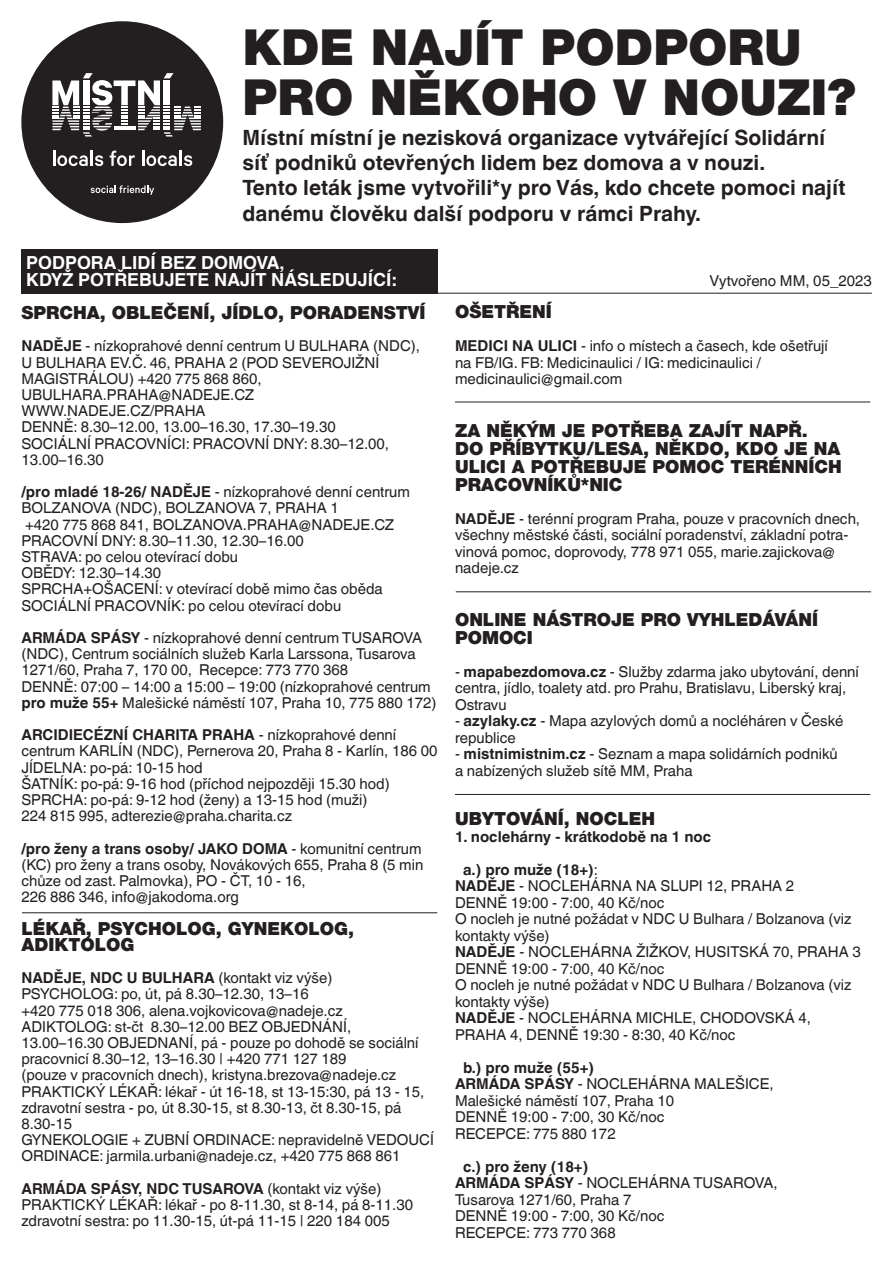
<style>
.page{position:relative;width:893px;height:1263px;background:#fff}
.page>*{position:absolute;margin:0;border:0;box-sizing:border-box;transform-origin:0 0}
.t1{font:900 49.5px/49.5px "Helvetica Neue LT Com";color:#231f20}
.t2{font:700 21px/25.2px "Helvetica World";color:#231f20}
.t3{font:900 18px/18px "Helvetica Neue LT Com";color:#231f20}
.t4{font:700 18px/16.5px "Helvetica World";color:#fff}
.t5{font:15px/16.2px "Helvetica World";color:#231f20}
.t6{font:700 15px "Helvetica World";color:#231f20}
.s1{font-weight:700}
.s2{font-weight:400}
</style>
<div class="page">
<div style="left:21px;top:249px;width:417px;height:44px;background:#231f20"></div>
<div style="left:21px;top:21px;width:202px;height:202px;background:#231f20;border-radius:50%"></div>
<svg style="left:91px;top:185px;width:63px;height:10px"></svg>
<svg style="left:53px;top:151px;width:35px;height:15px"></svg>
<hr style="left:90px;top:151px;width:3px;height:15px;background:#fff">
<svg style="left:95px;top:155px;width:8px;height:11px"></svg>
<svg style="left:110px;top:151px;width:25px;height:15px"></svg>
<svg style="left:142px;top:151px;width:35px;height:15px"></svg>
<hr style="left:179px;top:151px;width:3px;height:15px;background:#fff">
<svg style="left:184px;top:155px;width:8px;height:11px"></svg>
<svg style="left:52px;top:73px;width:149px;height:64px"></svg>
<hr style="left:22px;top:912px;width:415px;height:1px;background:#231f20">
<hr style="left:455px;top:794px;width:415px;height:1px;background:#231f20">
<hr style="left:456px;top:591px;width:415px;height:1px;background:#231f20">
<hr style="left:455px;top:402px;width:415px;height:1px;background:#231f20">
<hr style="left:428px;top:293px;width:444px;height:1px;background:#231f20">
<p class="t1" style="left:242px;top:23px;width:615px">KDE NAJÍT PODPORU<br>PRO NĚKOHO V NOUZI?</p>
<p class="t2" style="left:242px;top:125px;width:584px">Místní místní je nezisková organizace vytvářející Solidární</p>
<p class="t2" style="left:242px;top:150px;width:524px">síť podniků otevřených lidem bez domova a v nouzi.</p>
<p class="t2" style="left:242px;top:175px;width:604px">Tento leták jsme vytvořili*y pro Vás, kdo chcete pomoci najít danému člověku další podporu v rámci Prahy.</p>
<p class="t4" style="left:26px;top:255px;width:372px">PODPORA LIDÍ BEZ DOMOVA,<br>KDYŽ POTŘEBUJETE NAJÍT NÁSLEDUJÍCÍ:</p>
<p class="t3" style="left:21px;top:303px;width:406px">SPRCHA, OBLEČENÍ, JÍDLO, PORADENSTVÍ</p>
<p class="t5" style="left:21px;top:338px;width:400px"><span class="s1">NADĚJE</span> - nízkoprahové denní centrum U BULHARA (NDC),</p>
<p class="t5" style="left:21px;top:354px;width:359px">U BULHARA EV.Č. 46, PRAHA 2 (POD SEVEROJIŽNÍ<br>MAGISTRÁLOU) +420 775 868 860,<br>UBULHARA.PRAHA@NADEJE.CZ<br>WWW.NADEJE.CZ/PRAHA</p>
<p class="t5" style="left:21px;top:419px;width:316px">DENNĚ: 8.30–12.00, 13.00–16.30, 17.30–19.30</p>
<p class="t5" style="left:21px;top:435px;width:369px">SOCIÁLNÍ PRACOVNÍCI: PRACOVNÍ DNY: 8.30–12.00,<br>13.00–16.30</p>
<p class="t5" style="left:21px;top:484px;width:390px"><span class="s1">/pro mladé 18-26/ NADĚJE</span> - nízkoprahové denní centrum</p>
<p class="t5" style="left:21px;top:500px;width:319px">BOLZANOVA (NDC), BOLZANOVA 7, PRAHA 1</p>
<p class="t5" style="left:25px;top:516px;width:371px">+420 775 868 841, BOLZANOVA.PRAHA@NADEJE.CZ</p>
<p class="t5" style="left:21px;top:532px;width:284px">PRACOVNÍ DNY: 8.30–11.30, 12.30–16.00</p>
<p class="t5" style="left:21px;top:549px;width:218px">STRAVA: po celou otevírací dobu</p>
<p class="t5" style="left:21px;top:565px;width:141px">OBĚDY: 12.30–14.30</p>
<p class="t5" style="left:21px;top:581px;width:363px">SPRCHA+OŠACENÍ: v otevírací době mimo čas oběda</p>
<p class="t5" style="left:21px;top:597px;width:321px">SOCIÁLNÍ PRACOVNÍK: po celou otevírací dobu</p>
<p class="t5" style="left:21px;top:630px;width:402px"><span class="s1">ARMÁDA SPÁSY</span> - nízkoprahové denní centrum TUSAROVA (NDC), Centrum sociálních služeb Karla Larssona, Tusarova<br>1271/60, Praha 7, 170 00, Recepce: 773 770 368</p>
<p class="t5" style="left:21px;top:678px;width:417px">DENNĚ: 07:00 – 14:00 a 15:00 – 19:00 (nízkoprahové centrum <span class="s1">pro muže 55+</span> Malešické náměstí 107, Praha 10, 775 880 172)</p>
<p class="t6" style="left:21px;top:726px;width:377px">ARCIDIECÉZNÍ CHARITA PRAHA <span class="s2">- nízkoprahové denní</span></p>
<p class="t5" style="left:21px;top:743px;width:417px">centrum KARLÍN (NDC), Pernerova 20, Praha 8 - Karlín, 186 00</p>
<p class="t5" style="left:21px;top:759px;width:183px">JÍDELNA: po-pá: 10-15 hod</p>
<p class="t5" style="left:21px;top:775px;width:370px">ŠATNÍK: po-pá: 9-16 hod (příchod nejpozději 15.30 hod)</p>
<p class="t5" style="left:21px;top:792px;width:348px">SPRCHA: po-pá: 9-12 hod (ženy) a 13-15 hod (muži)</p>
<p class="t5" style="left:21px;top:808px;width:272px">224 815 995, adterezie@praha.charita.cz</p>
<p class="t5" style="left:21px;top:840px;width:403px;text-align:justify"><span class="s1">/pro ženy a trans osoby/ JAKO DOMA</span> - komunitní centrum (KC) pro ženy a trans osoby, Novákových 655, Praha 8 (5 min chůze od zast. Palmovka), PO - ČT, 10 - 16,</p>
<p class="t5" style="left:21px;top:889px;width:219px">226 886 346, info@jakodoma.org</p>
<p class="t3" style="left:21px;top:919px;width:334px">LÉKAŘ, PSYCHOLOG, GYNEKOLOG,</p>
<p class="t3" style="left:21px;top:935px;width:115px">ADIKTOLOG</p>
<p class="t6" style="left:21px;top:969px;width:312px">NADĚJE, NDC U BULHARA <span class="s2">(kontakt viz výše)</span></p>
<p class="t5" style="left:21px;top:986px;width:323px">PSYCHOLOG: po, út, pá 8.30–12.30, 13–16 +420 775 018 306, alena.vojkovicova@nadeje.cz</p>
<p class="t5" style="left:21px;top:1018px;width:399px">ADIKTOLOG: st-čt 8.30–12.00 BEZ OBJEDNÁNÍ,<br>13.00–16.30 OBJEDNANÍ, pá - pouze po dohodě se sociální</p>
<p class="t5" style="left:21px;top:1051px;width:327px">pracovnicí 8.30–12, 13–16.30 | +420 771 127 189</p>
<p class="t5" style="left:21px;top:1067px;width:376px">(pouze v pracovních dnech), kristyna.brezova@nadeje.cz</p>
<p class="t5" style="left:21px;top:1083px;width:404px">PRAKTICKÝ LÉKAŘ: lékař - út 16-18, st 13-15:30, pá 13 - 15, zdravotní sestra - po, út 8.30-15, st 8.30-13, čt 8.30-15, pá<br>8.30-15</p>
<p class="t5" style="left:21px;top:1132px;width:414px">GYNEKOLOGIE + ZUBNÍ ORDINACE: nepravidelně VEDOUCÍ<br>ORDINACE: jarmila.urbani@nadeje.cz, +420 775 868 861</p>
<p class="t6" style="left:21px;top:1180px;width:361px">ARMÁDA SPÁSY, NDC TUSAROVA <span class="s2">(kontakt viz výše)</span></p>
<p class="t5" style="left:21px;top:1197px;width:393px">PRAKTICKÝ LÉKAŘ: lékař - po 8-11.30, st 8-14, pá 8-11.30</p>
<p class="t5" style="left:21px;top:1213px;width:370px">zdravotní sestra: po 11.30-15, út-pá 11-15 | 220 184 005</p>
<p class="t5" style="left:710px;top:273px;width:164px">Vytvořeno MM, 05_2023</p>
<p class="t3" style="left:455px;top:303px;width:98px">OŠETŘENÍ</p>
<p class="t5" style="left:455px;top:338px;width:375px"><span class="s1">MEDICI NA ULICI</span> - info o místech a časech, kde ošetřují</p>
<p class="t5" style="left:455px;top:354px;width:307px">na FB/IG. FB: Medicinaulici / IG: medicinaulici / medicinaulici@gmail.com</p>
<p class="t3" style="left:455px;top:421px;width:354px">ZA NĚKÝM JE POTŘEBA ZAJÍT NAPŘ.</p>
<p class="t3" style="left:455px;top:439px;width:388px">DO PŘÍBYTKU/LESA, NĚKDO, KDO JE NA<br>ULICI A POTŘEBUJE POMOC TERÉNNÍCH</p>
<p class="t3" style="left:455px;top:475px;width:169px">PRACOVNÍKŮ*NIC</p>
<p class="t5" style="left:455px;top:510px;width:407px"><span class="s1">NADĚJE</span> - terénní program Praha, pouze v pracovních dnech, všechny městské části, sociální poradenství, základní potra&shy;vinová pomoc, doprovody, 778 971 055, marie.zajickova@ nadeje.cz</p>
<p class="t3" style="left:455px;top:610px;width:365px">ONLINE NÁSTROJE PRO VYHLEDÁVÁNÍ</p>
<p class="t3" style="left:455px;top:628px;width:79px">POMOCI</p>
<p class="t5" style="left:455px;top:663px;width:406px">- <span class="s1">mapabezdomova.cz</span> - Služby zdarma jako ubytování, denní centra, jídlo, toalety atd. pro Prahu, Bratislavu, Liberský kraj,<br>Ostravu</p>
<p class="t5" style="left:455px;top:713px;width:390px">- <span class="s1">azylaky.cz</span> - Mapa azylových domů a nocléháren v České republice</p>
<p class="t5" style="left:455px;top:746px;width:384px">- <span class="s1">mistnimistnim.cz</span> - Seznam a mapa solidárních podniků</p>
<p class="t5" style="left:455px;top:762px;width:239px">a nabízených služeb sítě MM, Praha</p>
<p class="t3" style="left:455px;top:810px;width:202px">UBYTOVÁNÍ, NOCLEH</p>
<p class="t6" style="left:455px;top:828px;width:258px">1. noclehárny - krátkodobě na 1 noc</p>
<p class="t6" style="left:463px;top:861px;width:136px">a.) pro muže (18+)<span class="s2">:</span></p>
<p class="t5" style="left:455px;top:878px;width:341px"><span class="s1">NADĚJE</span> - NOCLEHÁRNA NA SLUPI 12, PRAHA 2</p>
<p class="t5" style="left:455px;top:894px;width:211px">DENNĚ 19:00 - 7:00, 40 Kč/noc</p>
<p class="t5" style="left:455px;top:911px;width:398px">O nocleh je nutné požádat v NDC U Bulhara / Bolzanova (viz kontakty výše)</p>
<p class="t5" style="left:455px;top:944px;width:407px"><span class="s1">NADĚJE</span> - NOCLEHÁRNA ŽIŽKOV, HUSITSKÁ 70, PRAHA 3</p>
<p class="t5" style="left:455px;top:960px;width:211px">DENNĚ 19:00 - 7:00, 40 Kč/noc</p>
<p class="t5" style="left:455px;top:977px;width:398px">O nocleh je nutné požádat v NDC U Bulhara / Bolzanova (viz kontakty výše)</p>
<p class="t5" style="left:455px;top:1010px;width:357px"><span class="s1">NADĚJE</span> - NOCLEHÁRNA MICHLE, CHODOVSKÁ 4,</p>
<p class="t5" style="left:455px;top:1026px;width:282px">PRAHA 4, DENNĚ 19:30 - 8:30, 40 Kč/noc</p>
<p class="t6" style="left:463px;top:1059px;width:132px">b.) pro muže (55+)</p>
<p class="t5" style="left:455px;top:1076px;width:320px"><span class="s1">ARMÁDA SPÁSY</span> - NOCLEHÁRNA MALEŠICE,</p>
<p class="t5" style="left:455px;top:1092px;width:221px">Malešické náměstí 107, Praha 10</p>
<p class="t5" style="left:455px;top:1109px;width:211px">DENNĚ 19:00 - 7:00, 30 Kč/noc</p>
<p class="t5" style="left:455px;top:1125px;width:162px">RECEPCE: 775 880 172</p>
<p class="t6" style="left:463px;top:1158px;width:127px">c.) pro ženy (18+)</p>
<p class="t5" style="left:455px;top:1175px;width:324px"><span class="s1">ARMÁDA SPÁSY</span> - NOCLEHÁRNA TUSAROVA,</p>
<p class="t5" style="left:455px;top:1191px;width:178px">Tusarova 1271/60, Praha 7</p>
<p class="t5" style="left:455px;top:1208px;width:211px">DENNĚ 19:00 - 7:00, 30 Kč/noc</p>
<p class="t5" style="left:455px;top:1224px;width:162px">RECEPCE: 773 770 368</p>
</div>
